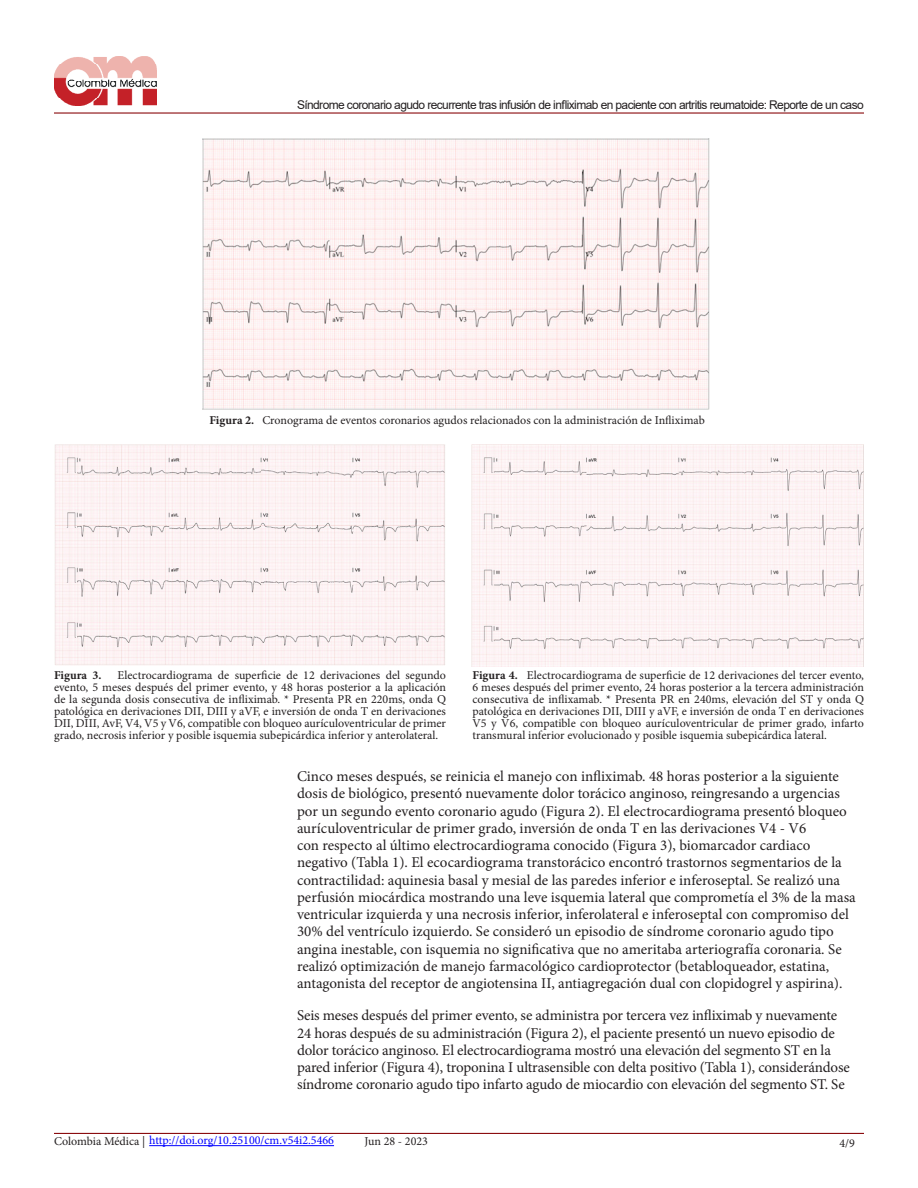
<style>
.page{position:relative;width:918px;height:1188px;background:#fff}
.page>*{position:absolute;margin:0;border:0;box-sizing:border-box;transform-origin:0 0}
.t1{font:15px/17.2px "Minion Pro";letter-spacing:-.005em;color:#231f20}
.t2{font:12px/12px "Minion Pro";color:#231f20;text-align:justify}
.t3{font:12px "Arial";letter-spacing:-.05em;color:#231f20}
.t4{font:12px "Minion Pro";color:#00f}
.t5{font:700 12px "Minion Pro";color:#231f20}
.s1{font-weight:700}
.s2{color:#231f20}
</style>
<div class="page">
<hr style="left:54px;top:112px;width:810px;height:2px;background:#8b0d10">
<hr style="left:54px;top:1133px;width:810px;height:1px;background:#8b0d10">
<img style="left:54px;top:56px;width:102px;height:50px">
<hr style="left:149px;top:1145px;width:185px;height:1px;background:#00f">
<img style="left:54px;top:445px;width:391px;height:220px">
<img style="left:472px;top:444px;width:392px;height:222px">
<img style="left:202px;top:139px;width:508px;height:271px">
<p class="t3" style="left:297px;top:97px;width:568px">Síndrome coronario agudo recurrente tras infusión de infliximab en paciente con artritis reumatoide: Reporte de un caso</p>
<p class="t2" style="left:209px;top:414px;width:497px"><span class="s1">Figura 2.</span> Cronograma de eventos coronarios agudos relacionados con la administración de Infliximab</p>
<p class="t2" style="left:54px;top:669px;width:394px;text-indent:63px">Electrocardiograma de superficie de 12 derivaciones del segundo evento, 5 meses después del primer evento, y 48 horas posterior a la aplicación de la segunda dosis consecutiva de infliximab. * Presenta PR en 220ms, onda Q patológica en derivaciones DII, DIII y aVF, e inversión de onda T en derivaciones DII, DIII, AvF, V4, V5 y V6, compatible con bloqueo aurículoventricular de primer grado, necrosis inferior y posible isquemia subepicárdica inferior y anterolateral.</p>
<p class="t2" style="left:472px;top:670px;width:393px"><span class="s1">Figura 4.</span> Electrocardiograma de superficie de 12 derivaciones del tercer evento, 6 meses después del primer evento, 24 horas posterior a la tercera administración consecutiva de inflixamab. * Presenta PR en 240ms, elevación del ST y onda Q patológica en derivaciones DII, DIII y aVF, e inversión de onda T en derivaciones V5 y V6, compatible con bloqueo aurículoventricular de primer grado, infarto transmural inferior evolucionado y posible isquemia subepicárdica lateral.</p>
<p class="t5" style="left:54px;top:667px;width:49px">Figura 3.</p>
<p class="t1" style="left:297px;top:768px;width:560px">Cinco meses después, se reinicia el manejo con infliximab. 48 horas posterior a la siguiente dosis de biológico, presentó nuevamente dolor torácico anginoso, reingresando a urgencias por un segundo evento coronario agudo (Figura 2). El electrocardiograma presentó bloqueo aurículoventricular de primer grado, inversión de onda T en las derivaciones V4 - V6<br>con respecto al último electrocardiograma conocido (Figura 3), biomarcador cardiaco negativo (Tabla 1). El ecocardiograma transtorácico encontró trastornos segmentarios de la contractilidad: aquinesia basal y mesial de las paredes inferior e inferoseptal. Se realizó una perfusión miocárdica mostrando una leve isquemia lateral que comprometía el 3% de la masa ventricular izquierda y una necrosis inferior, inferolateral e inferoseptal con compromiso del 30% del ventrículo izquierdo. Se consideró un episodio de síndrome coronario agudo tipo angina inestable, con isquemia no significativa que no ameritaba arteriografía coronaria. Se realizó optimización de manejo farmacológico cardioprotector (betabloqueador, estatina, antagonista del receptor de angiotensina II, antiagregación dual con clopidogrel y aspirina).</p>
<p class="t1" style="left:297px;top:1007px;width:554px">Seis meses después del primer evento, se administra por tercera vez infliximab y nuevamente 24 horas después de su administración (Figura 2), el paciente presentó un nuevo episodio de dolor torácico anginoso. El electrocardiograma mostró una elevación del segmento ST en la pared inferior (Figura 4), troponina I ultrasensible con delta positivo (Tabla 1), considerándose síndrome coronario agudo tipo infarto agudo de miocardio con elevación del segmento ST. Se</p>
<p class="t4" style="left:54px;top:1133px;width:282px"><span class="s2">Colombia Médica |</span> http://doi.org/10.25100/cm.v54i2.5466</p>
<p class="t2" style="left:364px;top:1135px;width:65px">Jun 28 - 2023</p>
<p class="t2" style="left:840px;top:1137px;width:17px">4/9</p>
</div>
